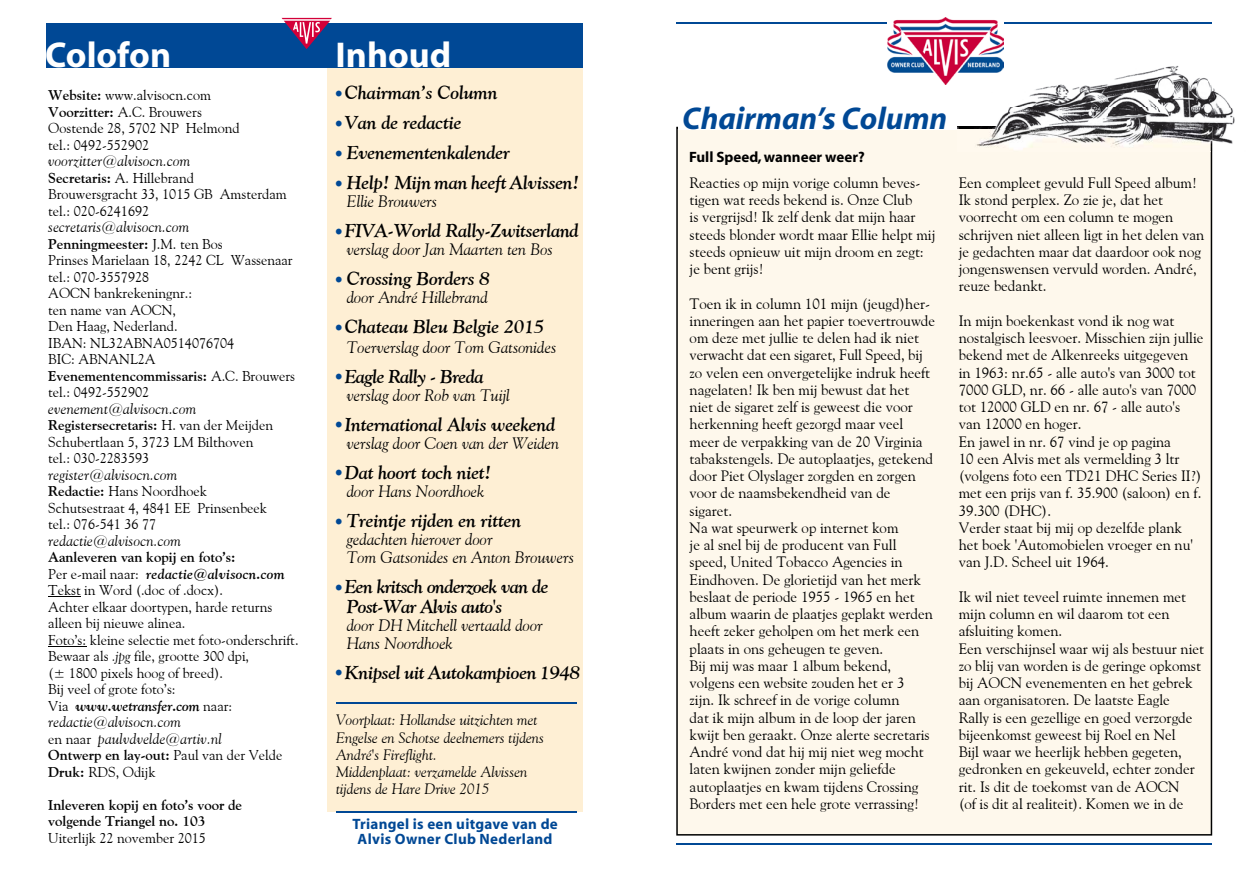
<style>
.page{position:relative;width:1259px;height:893px;background:#fff}
.page>*{position:absolute;margin:0;border:0;box-sizing:border-box;transform-origin:0 0}
.t1{font:700 36px "Myriad";color:#fff}
.t2{font:italic 700 31.5px "Myriad";color:#004895}
.t3{font:italic 700 18.75px "Goudy Old Style BT";letter-spacing:-.005em;color:#000}
.t4{font:italic 700 18.75px/19.5px "Goudy Old Style BT";letter-spacing:-.03em;color:#000}
.t5{font:700 17.4px "Goudy Old Style BT";color:#004895}
.t6{font:italic 16.5px/18px "Goudy Old Style BT";color:#000}
.t7{font:15px/17.2px "Goudy Old Style BT";color:#000}
.t8{font:italic 15px/17.2px "Goudy Old Style BT";letter-spacing:.01em;color:#000}
.t9{font:700 15px/15px "Myriad";letter-spacing:.02em;color:#004895;text-align:center}
.t10{font:700 15px "Myriad";color:#000}
.t11{font:14.25px/16.5px "Goudy Old Style BT";color:#000}
.t12{font:700 14.25px/16.5px "Goudy Old Style BT";color:#000}
.s1{font-size:19.5px;color:#004895}
.s2{font-weight:700}
.s3{font-weight:700;font-style:italic}
.s4{font-style:italic}
.s5{font-style:normal;font-size:14.25px}
</style>
<div class="page">
<hr style="left:676px;top:23px;width:536px;height:1px;background:#004895">
<hr style="left:48px;top:596px;width:33px;height:1px;background:#000">
<hr style="left:48px;top:646px;width:38px;height:1px;background:#000">
<div style="left:327px;top:67px;width:256px;height:745px;background:#feefd4"></div>
<div style="left:47px;top:23px;width:536px;height:44px;background:#004895"></div>
<svg style="left:281px;top:18px;width:51px;height:31px"></svg>
<div style="left:676px;top:127px;width:536px;height:709px;background:#fef8ec"></div>
<div style="left:678px;top:85px;width:279px;height:44px;background:#fff"></div>
<img style="left:1003px;top:65px;width:228px;height:43px">
<img style="left:1207px;top:108px;width:28px;height:43px">
<img style="left:957px;top:108px;width:250px;height:19px">
<img style="left:957px;top:128px;width:153px;height:23px">
<img style="left:1110px;top:127px;width:102px;height:24px">
<img style="left:957px;top:127px;width:153px;height:1px">
<img style="left:887px;top:18px;width:116px;height:67px">
<hr style="left:337px;top:811px;width:239px;height:1px;background:#004895">
<hr style="left:337px;top:703px;width:239px;height:1px;background:#004895">
<hr style="left:676px;top:843px;width:536px;height:2px;background:#004895">
<h1 class="t1" style="left:45px;top:37px;width:127px">Colofon</h1>
<h1 class="t1" style="left:336px;top:37px;width:117px">Inhoud</h1>
<p class="t3" style="left:333px;top:81px;width:166px"><span class="s1">•</span>Chairman’s Column</p>
<p class="t3" style="left:333px;top:111px;width:130px"><span class="s1">•</span>Van de redactie</p>
<p class="t3" style="left:333px;top:141px;width:178px"><span class="s1">•</span> Evenementenkalender</p>
<p class="t3" style="left:333px;top:171px;width:248px"><span class="s1">•</span> Help! Mijn man heeft Alvissen!</p>
<p class="t6" style="left:347px;top:192px;width:92px">Ellie Brouwers</p>
<p class="t3" style="left:333px;top:219px;width:247px"><span class="s1">•</span>FIVA-World Rally-Zwitserland</p>
<p class="t6" style="left:347px;top:240px;width:208px">verslag door Jan Maarten ten Bos</p>
<p class="t3" style="left:333px;top:267px;width:158px"><span class="s1">•</span> Crossing Borders 8</p>
<p class="t6" style="left:347px;top:288px;width:143px">door André Hillebrand</p>
<p class="t3" style="left:333px;top:315px;width:212px"><span class="s1">•</span>Chateau Bleu Belgie 2015</p>
<p class="t6" style="left:347px;top:338px;width:211px">Toerverslag door Tom Gatsonides</p>
<p class="t4" style="left:333px;top:366px;width:152px"><span class="s1">•</span>Eagle Rally - Breda</p>
<p class="t6" style="left:347px;top:386px;width:165px">verslag door Rob van Tuijl</p>
<p class="t3" style="left:333px;top:413px;width:224px"><span class="s1">•</span>International Alvis weekend</p>
<p class="t6" style="left:347px;top:434px;width:214px">verslag door Coen van der Weiden</p>
<p class="t3" style="left:333px;top:461px;width:160px"><span class="s1">•</span>Dat hoort toch niet!</p>
<p class="t6" style="left:347px;top:482px;width:139px">door Hans Noordhoek</p>
<p class="t3" style="left:333px;top:509px;width:189px"><span class="s1">•</span> Treintje rijden en ritten</p>
<p class="t6" style="left:347px;top:530px;width:229px">gedachten hierover door<br>Tom Gatsonides en Anton Brouwers</p>
<p class="t4" style="left:347px;top:576px;width:203px;text-indent:-14px"><span class="s1">•</span>Een kritsch onderzoek van de<br>Post-War Alvis auto's</p>
<p class="t6" style="left:347px;top:615px;width:198px">door DH Mitchell vertaald door<br>Hans Noordhoek</p>
<p class="t3" style="left:333px;top:660px;width:248px"><span class="s1">•</span>Knipsel uit Autokampioen 1948</p>
<p class="t11" style="left:48px;top:87px;width:193px"><span class="s2">Website:</span> www.alvisocn.com<br><span class="s2">Voorzitter:</span> A.C. Brouwers<br>Oostende 28, 5702 NP Helmond tel.: 0492-552902</p>
<p class="t8" style="left:48px;top:152px;width:144px">voorzitter@alvisocn.com</p>
<p class="t11" style="left:48px;top:169px;width:240px"><span class="s2">Secretaris:</span> A. Hillebrand<br>Brouwersgracht 33, 1015 GB Amsterdam tel.: 020-6241692</p>
<p class="t8" style="left:48px;top:218px;width:143px">secretaris@alvisocn.com</p>
<p class="t11" style="left:48px;top:235px;width:248px"><span class="s2">Penningmeester:</span> J.M. ten Bos<br>Prinses Marielaan 18, 2242 CL Wassenaar tel.: 070-3557928<br>AOCN bankrekeningnr.:<br>ten name van AOCN,<br>Den Haag, Nederland.<br>IBAN: NL32ABNA0514076704<br>BIC: ABNANL2A<br><span class="s2">Evenementencommissaris:</span> A.C. Brouwers tel.: 0492-552902</p>
<p class="t8" style="left:48px;top:400px;width:149px">evenement@alvisocn.com</p>
<p class="t11" style="left:48px;top:417px;width:226px"><span class="s2">Registersecretaris:</span> H. van der Meijden<br>Schubertlaan 5, 3723 LM Bilthoven tel.: 030-2283593</p>
<p class="t8" style="left:48px;top:466px;width:131px">register@alvisocn.com</p>
<p class="t11" style="left:48px;top:483px;width:220px"><span class="s2">Redactie:</span> Hans Noordhoek<br>Schutsestraat 4, 4841 EE Prinsenbeek tel.: 076-541 36 77</p>
<p class="t8" style="left:48px;top:532px;width:134px">redactie@alvisocn.com</p>
<p class="t11" style="left:48px;top:549px;width:252px"><span class="s2">Aanleveren van kopij en foto’s:<br></span>Per e-mail naar: <span class="s3">redactie@alvisocn.com </span>Tekst in Word (.doc of .docx).<br>Achter elkaar doortypen, harde returns alleen bij nieuwe alinea.<br>Foto’s: kleine selectie met foto-onderschrift.<br>Bewaar als <span class="s4">.jpg</span> file, grootte 300 dpi,<br>(± 1800 pixels hoog of breed).<br>Bij veel of grote foto’s:<br>Via <span class="s3">www.wetransfer.com</span> naar:</p>
<p class="t8" style="left:48px;top:714px;width:175px;line-height:16.5px">redactie@alvisocn.com<br><span class="s5">en naar</span> paulvdvelde@artiv.nl</p>
<p class="t11" style="left:48px;top:747px;width:236px"><span class="s2">Ontwerp en lay-out:</span> Paul van der Velde<br><span class="s2">Druk:</span> RDS, Odijk</p>
<p class="t12" style="left:48px;top:796px;width:195px">Inleveren kopij en foto’s voor de volgende Triangel no. 103</p>
<p class="t11" style="left:48px;top:829px;width:159px">Uiterlijk 22 november 2015</p>
<p class="t5" style="left:352px;top:828px;width:219px">Triangel is een uitgave van de</p>
<p class="t8" style="left:336px;top:711px;width:210px">Voorplaat: Hollandse uitzichten met<br>Engelse en Schotse deelnemers tijdens<br>André's Fireflight.<br>Middenplaat: verzamelde Alvissen tijdens de Hare Drive 2015</p>
<p class="t9" style="left:352px;top:817px;width:207px">Triangel is een uitgave van de<br>Alvis Owner Club Nederland</p>
<h2 class="t2" style="left:682px;top:102px;width:266px">Chairman’s Column</h2>
<p class="t10" style="left:689px;top:150px;width:177px">Full Speed, wanneer weer?</p>
<p class="t7" style="left:689px;top:174px;width:247px">Reacties op mijn vorige column beves&shy;tigen wat reeds bekend is. Onze Club<br>is vergrijsd! Ik zelf denk dat mijn haar steeds blonder wordt maar Ellie helpt mij steeds opnieuw uit mijn droom en zegt: je bent grijs!</p>
<p class="t7" style="left:689px;top:294px;width:247px">Toen ik in column 101 mijn (jeugd)her&shy;inneringen aan het papier toevertrouwde om deze met jullie te delen had ik niet verwacht dat een sigaret, Full Speed, bij zo velen een onvergetelijke indruk heeft nagelaten! Ik ben mij bewust dat het niet de sigaret zelf is geweest die voor herkenning heeft gezorgd maar veel meer de verpakking van de 20 Virginia tabakstengels. De autoplaatjes, getekend door Piet Olyslager zorgden en zorgen voor de naamsbekendheid van de sigaret.<br>Na wat speurwerk op internet kom<br>je al snel bij de producent van Full speed, United Tobacco Agencies in Eindhoven. De glorietijd van het merk beslaat de periode 1955 - 1965 en het album waarin de plaatjes geplakt werden heeft zeker geholpen om het merk een plaats in ons geheugen te geven.<br>Bij mij was maar 1 album bekend, volgens een website zouden het er 3<br>zijn. Ik schreef in de vorige column<br>dat ik mijn album in de loop der jaren kwijt ben geraakt. Onze alerte secretaris André vond dat hij mij niet weg mocht laten kwijnen zonder mijn geliefde autoplaatjes en kwam tijdens Crossing Borders met een hele grote verrassing!</p>
<p class="t7" style="left:958px;top:174px;width:247px">Een compleet gevuld Full Speed album!<br>Ik stond perplex. Zo zie je, dat het voorrecht om een column te mogen schrijven niet alleen ligt in het delen van je gedachten maar dat daardoor ook nog jongenswensen vervuld worden. André, reuze bedankt.</p>
<p class="t7" style="left:958px;top:312px;width:246px">In mijn boekenkast vond ik nog wat nostalgisch leesvoer. Misschien zijn jullie bekend met de Alkenreeks uitgegeven in 1963: nr.65 - alle auto's van 3000 tot 7000 GLD, nr. 66 - alle auto's van 7000 tot 12000 GLD en nr. 67 - alle auto's van 12000 en hoger.<br>En jawel in nr. 67 vind je op pagina<br>10 een Alvis met als vermelding 3 ltr (volgens foto een TD21 DHC Series II?) met een prijs van f. 35.900 (saloon) en f.<br>39.300 (DHC).<br>Verder staat bij mij op dezelfde plank het boek 'Automobielen vroeger en nu' van J.D. Scheel uit 1964.</p>
<p class="t7" style="left:958px;top:588px;width:247px">Ik wil niet teveel ruimte innemen met mijn column en wil daarom tot een afsluiting komen.<br>Een verschijnsel waar wij als bestuur niet zo blij van worden is de geringe opkomst bij AOCN evenementen en het gebrek aan organisatoren. De laatste Eagle<br>Rally is een gezellige en goed verzorgde bijeenkomst geweest bij Roel en Nel<br>Bijl waar we heerlijk hebben gegeten, gedronken en gekeuveld, echter zonder rit. Is dit de toekomst van de AOCN<br>(of is dit al realiteit). Komen we in de</p>
</div>
